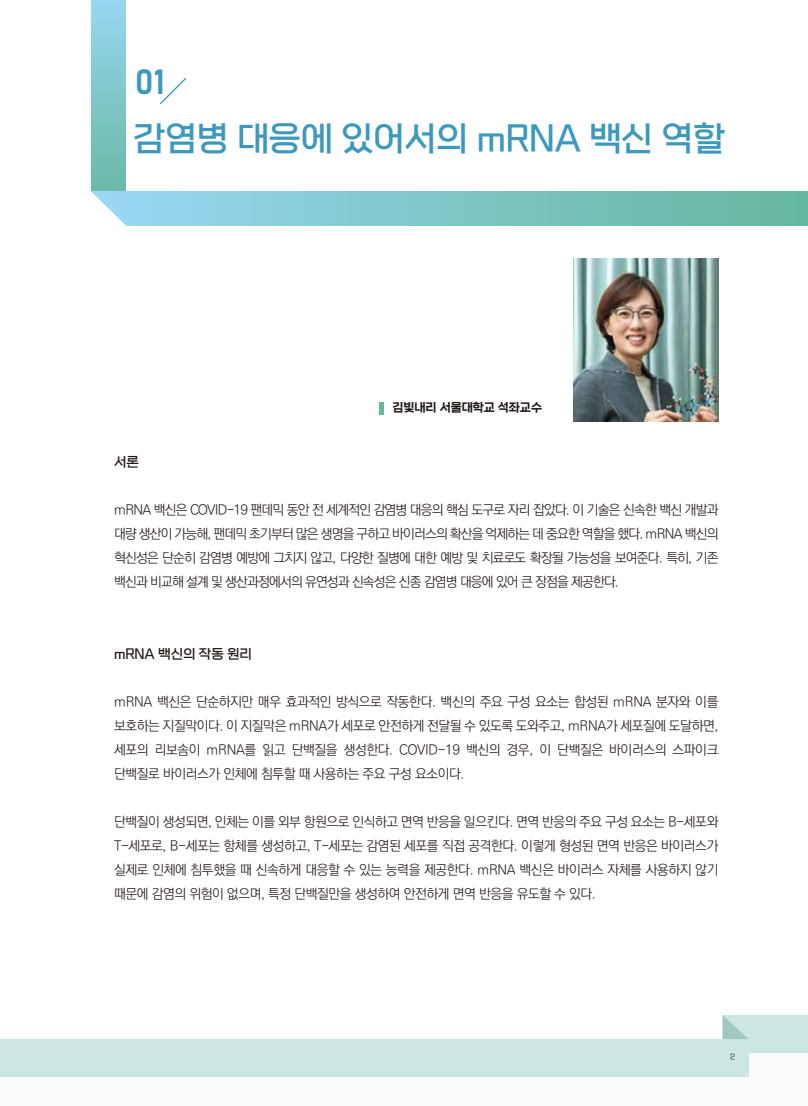
<style>
.page{position:relative;width:808px;height:1106px;background:#fff}
.page>*{position:absolute;margin:0;border:0;box-sizing:border-box;transform-origin:0 0}
.t1{font:300 34.5px "Gong Gothic";color:#3d98bd}
.t2{font:34.5px "Bahnschrift";color:#3d98bd}
.t3{font:300 13.5px/24px "Ko Pub World Dotum";letter-spacing:-.03em;color:#221815;text-align:justify}
.t4{font:300 13.5px "Gong Gothic";color:#221815}
.t5{font:500 12px "Gong Gothic";color:#221815}
.t6{font:300 7.5px "Gong Gothic";color:#2d6461}
</style>
<div class="page">
<svg style="left:160px;top:78px;width:27px;height:27px"></svg>
<div style="left:379px;top:402px;width:5px;height:13px;background:#64b89e"></div>
<svg style="left:91px;top:0;width:34px;height:188px;background:#81c7cb"></svg>
<div style="left:91px;top:191px;width:717px;height:34px;background:linear-gradient(to right,#9bd7f5,#63b79c)"></div>
<svg style="left:91px;top:188px;width:56px;height:38px"></svg>
<img style="left:573px;top:258px;width:145px;height:163px">
<svg style="left:0;top:1029px;width:793px;height:48px"></svg>
<div style="left:723px;top:1015px;width:85px;height:37px;background:#cce7e3"></div>
<div style="left:0;top:1039px;width:748px;height:37px;background:#cce7e3"></div>
<svg style="left:723px;top:1016px;width:25px;height:23px"></svg>
<svg style="left:793px;top:1052px;width:15px;height:1px"></svg>
<h1 class="t2" style="left:135px;top:56px;width:32px">01</h1>
<h1 class="t1" style="left:133px;top:121px;width:593px">감염병 대응에 있어서의 mRNA 백신 역할</h1>
<p class="t5" style="left:392px;top:401px;width:151px">김빛내리 서울대학교 석좌교수</p>
<p class="t4" style="left:114px;top:455px;width:26px">서론</p>
<p class="t3" style="left:114px;top:498px;width:606px">mRNA 백신은 COVID-19 팬데믹 동안 전 세계적인 감염병 대응의 핵심 도구로 자리 잡았다. 이 기술은 신속한 백신 개발과 대량 생산이 가능해, 팬데믹 초기부터 많은 생명을 구하고 바이러스의 확산을 억제하는 데 중요한 역할을 했다. mRNA 백신의 혁신성은 단순히 감염병 예방에 그치지 않고, 다양한 질병에 대한 예방 및 치료로도 확장될 가능성을 보여준다. 특히, 기존 백신과 비교해 설계 및 생산과정에서의 유연성과 신속성은 신종 감염병 대응에 있어 큰 장점을 제공한다.</p>
<p class="t4" style="left:114px;top:647px;width:139px">mRNA 백신의 작동 원리</p>
<p class="t3" style="left:114px;top:690px;width:606px">mRNA 백신은 단순하지만 매우 효과적인 방식으로 작동한다. 백신의 주요 구성 요소는 합성된 mRNA 분자와 이를 보호하는 지질막이다. 이 지질막은 mRNA가 세포로 안전하게 전달될 수 있도록 도와주고, mRNA가 세포질에 도달하면, 세포의 리보솜이 mRNA를 읽고 단백질을 생성한다. COVID-19 백신의 경우, 이 단백질은 바이러스의 스파이크 단백질로 바이러스가 인체에 침투할 때 사용하는 주요 구성 요소이다.</p>
<p class="t3" style="left:114px;top:810px;width:606px">단백질이 생성되면, 인체는 이를 외부 항원으로 인식하고 면역 반응을 일으킨다. 면역 반응의 주요 구성 요소는 B-세포와 T-세포로, B-세포는 항체를 생성하고, T-세포는 감염된 세포를 직접 공격한다. 이렇게 형성된 면역 반응은 바이러스가 실제로 인체에 침투했을 때 신속하게 대응할 수 있는 능력을 제공한다. mRNA 백신은 바이러스 자체를 사용하지 않기 때문에 감염의 위험이 없으며, 특정 단백질만을 생성하여 안전하게 면역 반응을 유도할 수 있다.</p>
<p class="t6" style="left:730px;top:1052px;width:7px">2</p>
</div>
